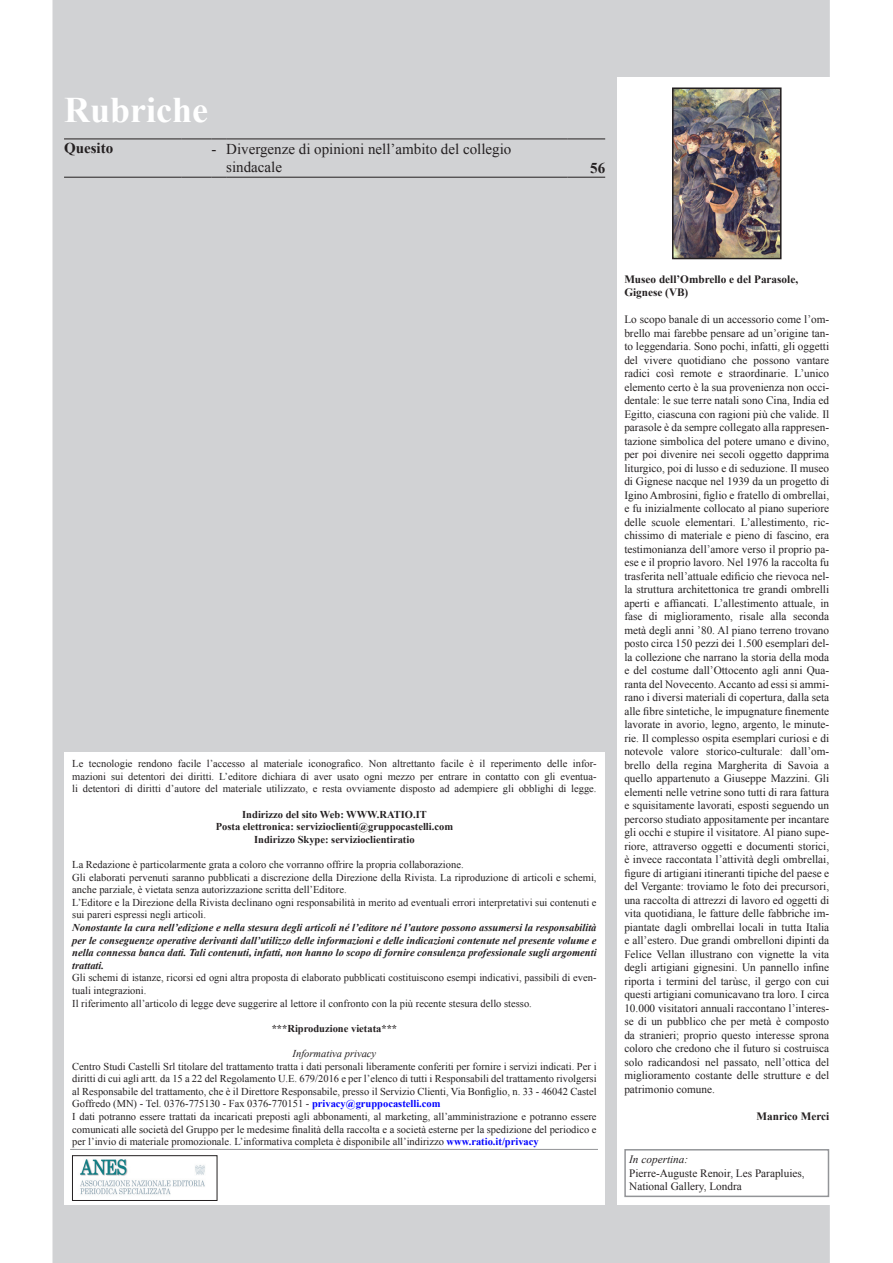
<style>
.page{position:relative;width:893px;height:1263px;background:#fff}
.page>*{position:absolute;margin:0;border:0;box-sizing:border-box;transform-origin:0 0}
.t1{font:700 36px "Times New Roman";color:#fff}
.t2{font:15px "Times New Roman";color:#231f20}
.t3{font:700 15px "Times New Roman";color:#231f20}
.t4{font:11.25px/13.5px "Times New Roman";color:#231f20;text-align:justify}
.t5{font:700 11.25px "Times New Roman";color:#231f20}
.t6{font:italic 11.25px "Times New Roman";color:#231f20}
.t7{font:10.5px/12.6px "Times New Roman";color:#231f20}
.t8{font:italic 700 10.5px/12.6px "Times New Roman";color:#231f20;text-align:justify}
.t9{font:700 10.5px/12.6px "Times New Roman";color:#231f20;text-align:center}
.t10{font:italic 10.5px "Times New Roman";color:#231f20}
.s1{font-weight:700;color:#00f}
</style>
<div class="page">
<div style="left:52px;top:0;width:778px;height:1263px;background:#d1d2d4"></div>
<div style="left:617px;top:77px;width:225px;height:1128px;background:#fff"></div>
<div style="left:65px;top:753px;width:540px;height:452px;background:#fff"></div>
<hr style="left:70px;top:1149px;width:528px;height:1px;background:#939598">
<img style="left:80px;top:1159px;width:125px;height:36px">
<div style="left:72px;top:1155px;width:145px;height:46px;border:1px solid #231f20"></div>
<div style="left:624px;top:1149px;width:205px;height:48px;border:2px solid #939598"></div>
<hr style="left:64px;top:177px;width:118px;height:1px;background:#231f20">
<svg style="left:182px;top:177px;width:44px;height:1px"></svg>
<hr style="left:226px;top:177px;width:341px;height:1px;background:#231f20">
<hr style="left:567px;top:177px;width:38px;height:1px;background:#231f20">
<hr style="left:64px;top:139px;width:118px;height:1px;background:#231f20">
<svg style="left:182px;top:139px;width:44px;height:1px"></svg>
<hr style="left:226px;top:139px;width:341px;height:1px;background:#231f20">
<hr style="left:567px;top:139px;width:38px;height:1px;background:#231f20">
<img style="left:675px;top:90px;width:103px;height:166px">
<div style="left:672px;top:87px;width:109px;height:172px;border:2px solid #231f20"></div>
<p class="t1" style="left:64px;top:85px;width:146px">Rubriche</p>
<p class="t3" style="left:64px;top:138px;width:51px">Quesito</p>
<p class="t2" style="left:211px;top:138px;width:6px">-</p>
<p class="t2" style="left:226px;top:138px;width:287px">Divergenze di opinioni nell’ambito del collegio</p>
<p class="t2" style="left:226px;top:156px;width:57px">sindacale</p>
<p class="t3" style="left:590px;top:158px;width:16px">56</p>
<p class="t7" style="left:72px;top:757px;width:526px;text-align:justify">Le tecnologie rendono facile l’accesso al materiale iconografico. Non altrettanto facile è il reperimento delle infor&shy;mazioni sui detentori dei diritti. L’editore dichiara di aver usato ogni mezzo per entrare in contatto con gli eventua&shy;li detentori di diritti d’autore del materiale utilizzato, e resta ovviamente disposto ad adempiere gli obblighi di legge.</p>
<p class="t9" style="left:216px;top:807px;width:239px">Indirizzo del sito Web: WWW.RATIO.IT<br>Posta elettronica: servizioclienti@gruppocastelli.com<br>Indirizzo Skype: servizioclientiratio</p>
<p class="t7" style="left:72px;top:858px;width:526px">La Redazione è particolarmente grata a coloro che vorranno offrire la propria collaborazione.<br>Gli elaborati pervenuti saranno pubblicati a discrezione della Direzione della Rivista. La riproduzione di articoli e schemi, anche parziale, è vietata senza autorizzazione scritta dell’Editore.<br>L’Editore e la Direzione della Rivista declinano ogni responsabilità in merito ad eventuali errori interpretativi sui contenuti e sui pareri espressi negli articoli.</p>
<p class="t8" style="left:72px;top:921px;width:526px">Nonostante la cura nell’edizione e nella stesura degli articoli né l’editore né l’autore possono assumersi la responsabilità per le conseguenze operative derivanti dall’utilizzo delle informazioni e delle indicazioni contenute nel presente volume e nella connessa banca dati. Tali contenuti, infatti, non hanno lo scopo di fornire consulenza professionale sugli argomenti trattati.</p>
<p class="t7" style="left:72px;top:971px;width:526px">Gli schemi di istanze, ricorsi ed ogni altra proposta di elaborato pubblicati costituiscono esempi indicativi, passibili di even&shy;tuali integrazioni.<br>Il riferimento all’articolo di legge deve suggerire al lettore il confronto con la più recente stesura dello stesso.</p>
<p class="t9" style="left:272px;top:1022px;width:127px">***Riproduzione vietata***</p>
<p class="t10" style="left:293px;top:1046px;width:85px">Informativa privacy</p>
<p class="t7" style="left:72px;top:1060px;width:526px">Centro Studi Castelli Srl titolare del trattamento tratta i dati personali liberamente conferiti per fornire i servizi indicati. Per i diritti di cui agli artt. da 15 a 22 del Regolamento U.E. 679/2016 e per l’elenco di tutti i Responsabili del trattamento rivolgersi al Responsabile del trattamento, che è il Direttore Responsabile, presso il Servizio Clienti, Via Bonfiglio, n. 33 - 46042 Castel Goffredo (MN) - Tel. 0376-775130 - Fax 0376-770151 - <span class="s1">privacy@gruppocastelli.com<br></span>I dati potranno essere trattati da incaricati preposti agli abbonamenti, al marketing, all’amministrazione e potranno essere comunicati alle società del Gruppo per le medesime finalità della raccolta e a società esterne per la spedizione del periodico e per l’invio di materiale promozionale. L’informativa completa è disponibile all’indirizzo <span class="s1">www.ratio.it/privacy</span></p>
<p class="t5" style="left:624px;top:271px;width:175px">Museo dell’Ombrello e del Parasole,</p>
<p class="t5" style="left:624px;top:285px;width:66px">Gignese (VB)</p>
<p class="t4" style="left:624px;top:312px;width:206px">Lo scopo banale di un accessorio come l’om&shy;brello mai farebbe pensare ad un’origine tan&shy;to leggendaria. Sono pochi, infatti, gli oggetti del vivere quotidiano che possono vantare radici così remote e straordinarie. L’unico elemento certo è la sua provenienza non occi&shy;dentale: le sue terre natali sono Cina, India ed Egitto, ciascuna con ragioni più che valide. Il parasole è da sempre collegato alla rappresen&shy;tazione simbolica del potere umano e divino, per poi divenire nei secoli oggetto dapprima liturgico, poi di lusso e di seduzione. Il museo di Gignese nacque nel 1939 da un progetto di Igino Ambrosini, figlio e fratello di ombrellai, e fu inizialmente collocato al piano superiore delle scuole elementari. L’allestimento, ric&shy;chissimo di materiale e pieno di fascino, era testimonianza dell’amore verso il proprio pa&shy;ese e il proprio lavoro. Nel 1976 la raccolta fu trasferita nell’attuale edificio che rievoca nel&shy;la struttura architettonica tre grandi ombrelli aperti e affiancati. L’allestimento attuale, in fase di miglioramento, risale alla seconda metà degli anni ’80. Al piano terreno trovano posto circa 150 pezzi dei 1.500 esemplari del&shy;la collezione che narrano la storia della moda e del costume dall’Ottocento agli anni Qua&shy;ranta del Novecento. Accanto ad essi si ammi&shy;rano i diversi materiali di copertura, dalla seta alle fibre sintetiche, le impugnature finemente lavorate in avorio, legno, argento, le minute&shy;rie. Il complesso ospita esemplari curiosi e di notevole valore storico-culturale: dall’om&shy;brello della regina Margherita di Savoia a quello appartenuto a Giuseppe Mazzini. Gli elementi nelle vetrine sono tutti di rara fattura e squisitamente lavorati, esposti seguendo un percorso studiato appositamente per incantare gli occhi e stupire il visitatore. Al piano supe&shy;riore, attraverso oggetti e documenti storici, è invece raccontata l’attività degli ombrellai, figure di artigiani itineranti tipiche del paese e del Vergante: troviamo le foto dei precursori, una raccolta di attrezzi di lavoro ed oggetti di vita quotidiana, le fatture delle fabbriche im&shy;piantate dagli ombrellai locali in tutta Italia e all’estero. Due grandi ombrelloni dipinti da Felice Vellan illustrano con vignette la vita degli artigiani gignesini. Un pannello infine riporta i termini del tarùsc, il gergo con cui questi artigiani comunicavano tra loro. I circa 10.000 visitatori annuali raccontano l’interes&shy;se di un pubblico che per metà è composto da stranieri; proprio questo interesse sprona coloro che credono che il futuro si costruisca solo radicandosi nel passato, nell’ottica del miglioramento costante delle strutture e del patrimonio comune.</p>
<p class="t5" style="left:757px;top:1108px;width:74px">Manrico Merci</p>
<p class="t6" style="left:629px;top:1152px;width:61px">In copertina:</p>
<p class="t4" style="left:629px;top:1166px;width:177px">Pierre-Auguste Renoir, Les Parapluies,</p>
<p class="t4" style="left:629px;top:1180px;width:114px">National Gallery, Londra</p>
</div>
